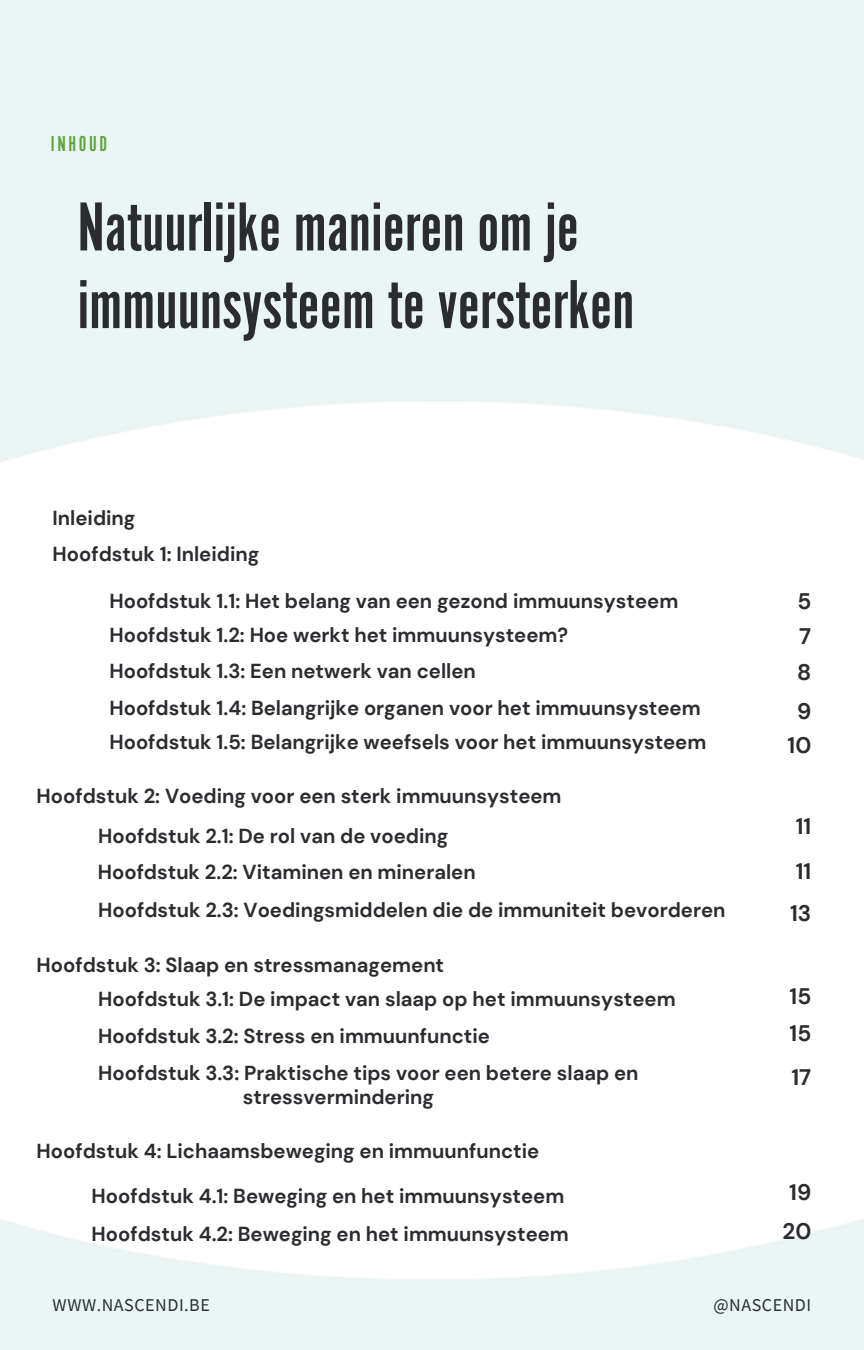
<style>
.page{position:relative;width:864px;height:1350px;background:#fff}
.page>*{position:absolute;margin:0;border:0;box-sizing:border-box;transform-origin:0 0}
.t1{font:72px/77.6px "Alternate Got No 1 D";color:#2b2c30}
.t2{font:700 22.5px "DM Sans";color:#2b2c30}
.t3{font:22.5px "Alternate Got No 1 D";letter-spacing:.12em;color:#60a544}
.t4{font:700 20.25px "DM Sans";color:#2b2c30}
.t5{font:18px "Source Sans Pro";letter-spacing:.03em;color:#2b2c30}
</style>
<div class="page">
<div style="left:0;top:0;width:864px;height:369px;background:#eaf6f4"></div>
<p class="t3" style="left:51px;top:132px;width:58px">INHOUD</p>
<p class="t1" style="left:78px;top:188px;width:558px">Natuurlijke manieren om je immuunsysteem te versterken</p>
<p class="t4" style="left:53px;top:505px;width:84px">Inleiding</p>
<p class="t4" style="left:53px;top:540px;width:208px">Hoofdstuk 1: Inleiding</p>
<p class="t4" style="left:109px;top:588px;width:570px">Hoofdstuk 1.1: Het belang van een gezond immuunsysteem</p>
<p class="t4" style="left:109px;top:622px;width:460px">Hoofdstuk 1.2: Hoe werkt het immuunsysteem?</p>
<p class="t4" style="left:109px;top:658px;width:368px">Hoofdstuk 1.3: Een netwerk van cellen</p>
<p class="t4" style="left:109px;top:695px;width:593px">Hoofdstuk 1.4: Belangrijke organen voor het immuunsysteem</p>
<p class="t4" style="left:109px;top:729px;width:598px">Hoofdstuk 1.5: Belangrijke weefsels voor het immuunsysteem</p>
<p class="t4" style="left:37px;top:783px;width:526px">Hoofdstuk 2: Voeding voor een sterk immuunsysteem</p>
<p class="t4" style="left:98px;top:823px;width:352px">Hoofdstuk 2.1: De rol van de voeding</p>
<p class="t4" style="left:98px;top:859px;width:379px">Hoofdstuk 2.2: Vitaminen en mineralen</p>
<p class="t4" style="left:98px;top:897px;width:629px">Hoofdstuk 2.3: Voedingsmiddelen die de immuniteit bevorderen</p>
<p class="t4" style="left:37px;top:952px;width:409px">Hoofdstuk 3: Slaap en stressmanagement</p>
<p class="t4" style="left:98px;top:986px;width:579px">Hoofdstuk 3.1: De impact van slaap op het immuunsysteem</p>
<p class="t4" style="left:98px;top:1023px;width:393px">Hoofdstuk 3.2: Stress en immuunfunctie</p>
<p class="t4" style="left:98px;top:1060px;width:542px">Hoofdstuk 3.3: Praktische tips voor een betere slaap en</p>
<p class="t4" style="left:243px;top:1083px;width:193px">stressvermindering</p>
<p class="t4" style="left:37px;top:1137px;width:504px">Hoofdstuk 4: Lichaamsbeweging en immuunfunctie</p>
<p class="t4" style="left:92px;top:1183px;width:474px">Hoofdstuk 4.1: Beweging en het immuunsysteem</p>
<p class="t4" style="left:92px;top:1221px;width:479px">Hoofdstuk 4.2: Beweging en het immuunsysteem</p>
<p class="t2" style="left:797px;top:586px;width:15px">5</p>
<p class="t2" style="left:799px;top:622px;width:14px">7</p>
<p class="t2" style="left:797px;top:657px;width:16px">8</p>
<p class="t2" style="left:797px;top:697px;width:16px">9</p>
<p class="t2" style="left:788px;top:731px;width:25px">10</p>
<p class="t2" style="left:796px;top:812px;width:17px">11</p>
<p class="t2" style="left:796px;top:856px;width:17px">11</p>
<p class="t2" style="left:790px;top:899px;width:23px">13</p>
<p class="t2" style="left:790px;top:982px;width:23px">15</p>
<p class="t2" style="left:790px;top:1019px;width:23px">15</p>
<p class="t2" style="left:792px;top:1063px;width:21px">17</p>
<p class="t2" style="left:789px;top:1177px;width:24px">19</p>
<p class="t2" style="left:783px;top:1216px;width:30px">20</p>
<p class="t5" style="left:53px;top:1294px;width:159px">WWW.NASCENDI.BE</p>
<p class="t5" style="left:714px;top:1294px;width:99px">@NASCENDI</p>
</div>
